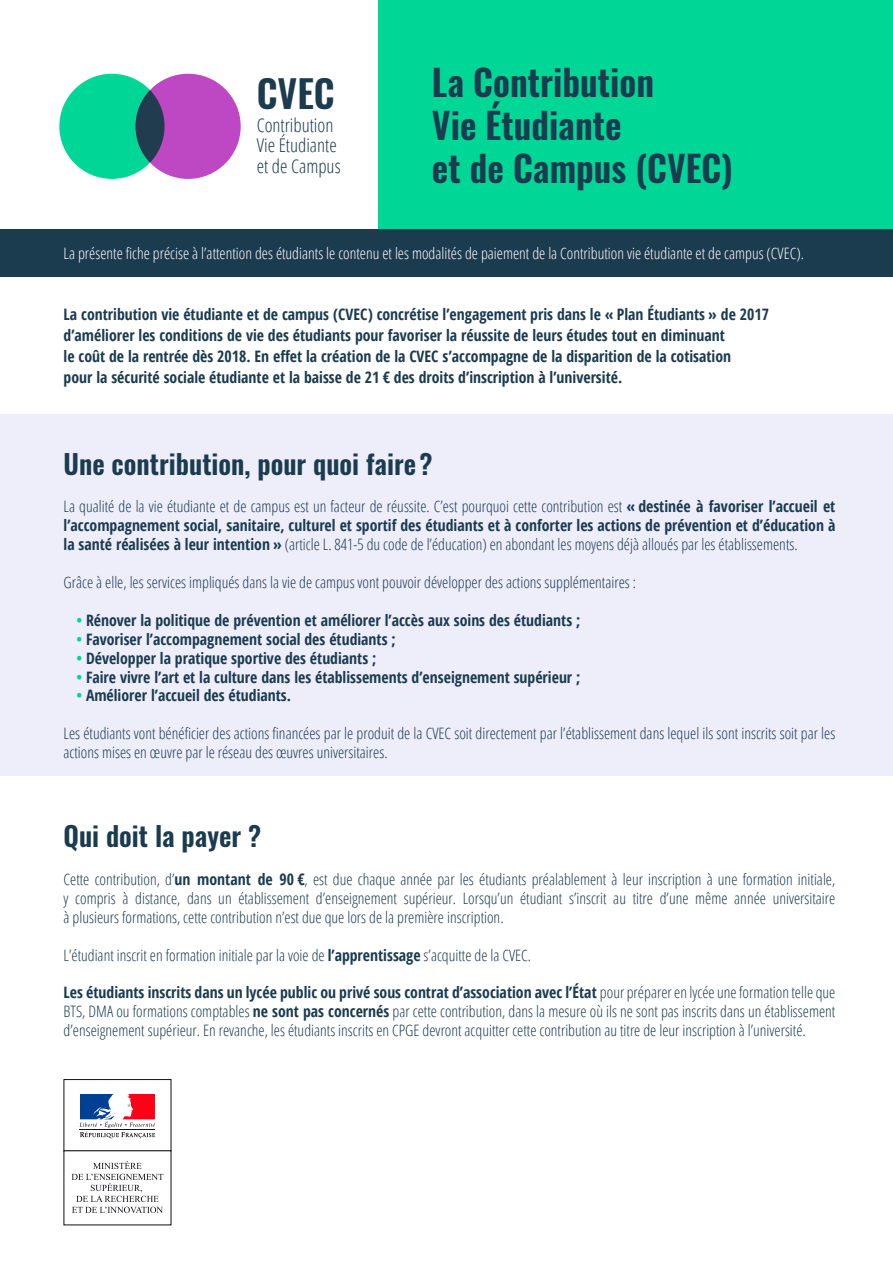
<style>
.page{position:relative;width:893px;height:1263px;background:#fff}
.page>*{position:absolute;margin:0;border:0;box-sizing:border-box;transform-origin:0 0}
.t1{font:600 37.8px "Oswald";color:#1b3b4f}
.t2{font:600 36px/43.2px "Oswald";color:#1c3b4f}
.t3{font:600 27px "Oswald";color:#1b3b4f}
.t4{font:300 18.9px/20.5px "Open Sans Condensed";color:#1b3b4f}
.t5{font:300 15.75px/18.9px "Open Sans Condensed";color:#1b3b4f;text-align:justify}
.t6{font:700 15.75px/21px "Open Sans Condensed";color:#1b3b4f}
.t7{font:300 15.75px "Open Sans Condensed";color:#fff}
.s1{font-weight:700}
.s2{color:#00d797}
</style>
<div class="page">
<div style="left:379px;top:0;width:514px;height:229px;background:#00d797"></div>
<div style="left:0;top:229px;width:893px;height:48px;background:#1b3b4f"></div>
<div style="left:64px;top:1079px;width:107px;height:72px;background:#fff;border:1px solid #101010"></div>
<svg style="left:79px;top:1094px;width:76px;height:44px"></svg>
<hr style="left:80px;top:1129px;width:75px;height:1px;background:#141016">
<div style="left:64px;top:1150px;width:107px;height:75px;background:#fff;border:1px solid #101010"></div>
<svg style="left:72px;top:1161px;width:91px;height:52px"></svg>
<div style="left:59px;top:74px;width:106px;height:105px;background:#00d797;border-radius:50%"></div>
<div style="left:136px;top:74px;width:105px;height:105px;background:#be48c4;border-radius:50%"></div>
<svg style="left:136px;top:90px;width:29px;height:73px;background:#2e435d"></svg>
<div style="left:0;top:415px;width:893px;height:361px;background:#eeeefb"></div>
<h1 class="t1" style="left:257px;top:67px;width:80px">CVEC</h1>
<p class="t4" style="left:257px;top:114px;width:85px">Contribution<br>Vie Étudiante et de Campus</p>
<h2 class="t2" style="left:432px;top:61px;width:302px">La Contribution<br>Vie Étudiante<br>et de Campus (CVEC)</h2>
<p class="t7" style="left:64px;top:242px;width:742px">La présente fiche précise à l’attention des étudiants le contenu et les modalités de paiement de la Contribution vie étudiante et de campus (CVEC).</p>
<p class="t6" style="left:64px;top:304px;width:707px">La contribution vie étudiante et de campus (CVEC) concrétise l’engagement pris dans le « Plan Étudiants » de 2017 d’améliorer les conditions de vie des étudiants pour favoriser la réussite de leurs études tout en diminuant<br>le coût de la rentrée dès 2018. En effet la création de la CVEC s’accompagne de la disparition de la cotisation<br>pour la sécurité sociale étudiante et la baisse de 21 € des droits d’inscription à l’université.</p>
<h3 class="t3" style="left:64px;top:445px;width:371px">Une contribution, pour quoi faire ?</h3>
<p class="t5" style="left:64px;top:497px;width:773px">La qualité de la vie étudiante et de campus est un facteur de réussite. C’est pourquoi cette contribution est <span class="s1">« destinée à favoriser l’accueil et l’accompagnement social, sanitaire, culturel et sportif des étudiants et à conforter les actions de prévention et d’éducation à la santé réalisées à leur intention »</span> (article L. 841-5 du code de l’éducation) en abondant les moyens déjà alloués par les établissements.</p>
<p class="t5" style="left:64px;top:572px;width:574px">Grâce à elle, les services impliqués dans la vie de campus vont pouvoir développer des actions supplémentaires :</p>
<p class="t6" style="left:76px;top:609px;width:505px"><span class="s2">•</span> Rénover la politique de prévention et améliorer l’accès aux soins des étudiants ;</p>
<p class="t6" style="left:76px;top:628px;width:321px"><span class="s2">•</span> Favoriser l’accompagnement social des étudiants ;</p>
<p class="t6" style="left:76px;top:647px;width:302px"><span class="s2">•</span> Développer la pratique sportive des étudiants ;</p>
<p class="t6" style="left:76px;top:666px;width:506px"><span class="s2">•</span> Faire vivre l’art et la culture dans les établissements d’enseignement supérieur ;</p>
<p class="t6" style="left:76px;top:685px;width:216px"><span class="s2">•</span> Améliorer l’accueil des étudiants.</p>
<p class="t5" style="left:64px;top:723px;width:773px">Les étudiants vont bénéficier des actions financées par le produit de la CVEC soit directement par l’établissement dans lequel ils sont inscrits soit par les actions mises en œuvre par le réseau des œuvres universitaires.</p>
<h3 class="t3" style="left:64px;top:817px;width:199px">Qui doit la payer ?</h3>
<p class="t5" style="left:64px;top:869px;width:773px">Cette contribution, d’<span class="s1">un montant de 90 €</span>, est due chaque année par les étudiants préalablement à leur inscription à une formation initiale, y compris à distance, dans un établissement d’enseignement supérieur. Lorsqu’un étudiant s’inscrit au titre d’une même année universitaire à plusieurs formations, cette contribution n’est due que lors de la première inscription.</p>
<p class="t5" style="left:64px;top:945px;width:469px">L’étudiant inscrit en formation initiale par la voie de <span class="s1">l’apprentissage</span> s’acquitte de la CVEC.</p>
<p class="t5" style="left:64px;top:983px;width:773px"><span class="s1">Les étudiants inscrits dans un lycée public ou privé sous contrat d’association avec l’État</span> pour préparer en lycée une formation telle que BTS, DMA ou formations comptables <span class="s1">ne sont pas concernés</span> par cette contribution, dans la mesure où ils ne sont pas inscrits dans un établissement d’enseignement supérieur. En revanche, les étudiants inscrits en CPGE devront acquitter cette contribution au titre de leur inscription à l’université.</p>
</div>
